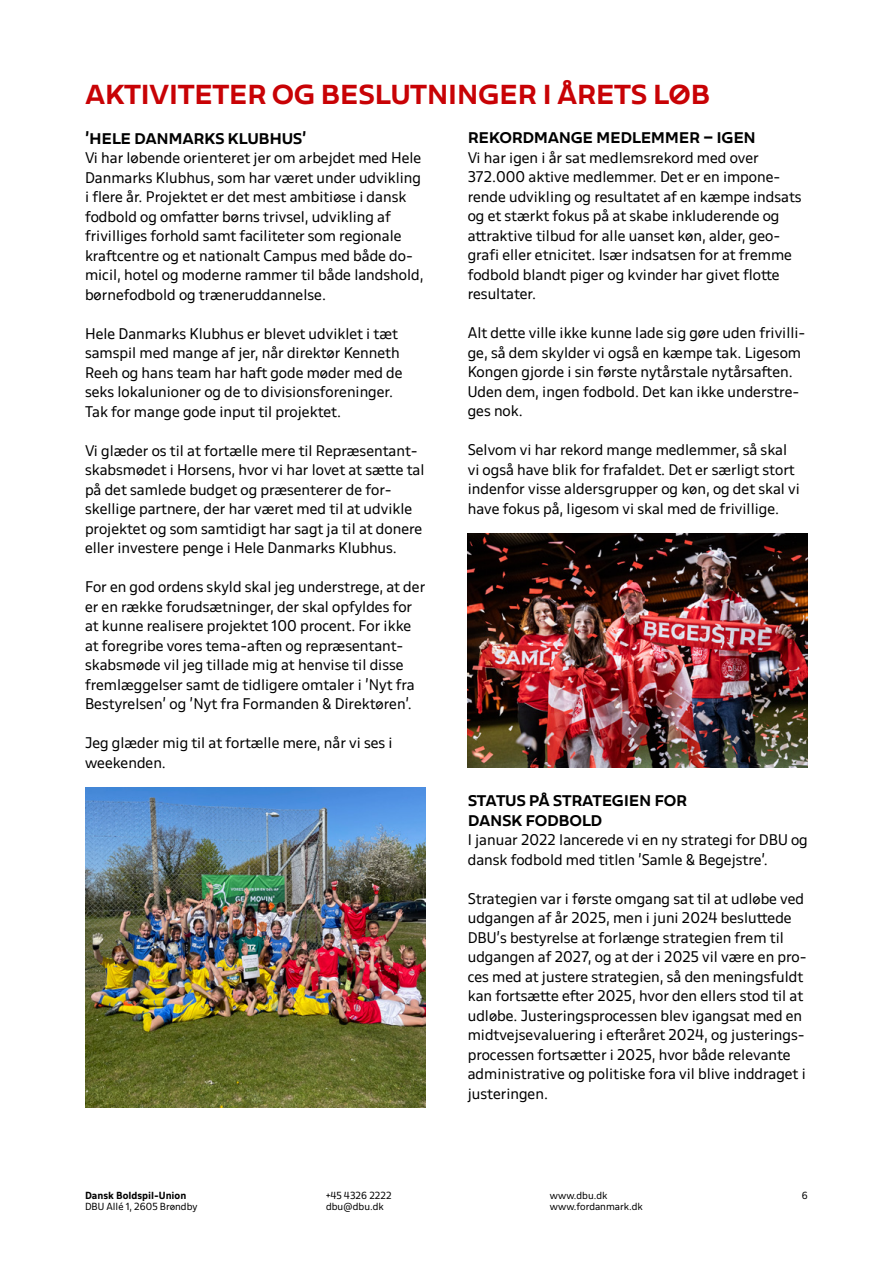
<style>
.page{position:relative;width:893px;height:1263px;background:#fff}
.page>*{position:absolute;margin:0;border:0;box-sizing:border-box;transform-origin:0 0}
.t1{font:700 expanded 24px "DBU";letter-spacing:-.025em;color:#c80205}
.t2{font:13.5px/19.5px "DBU";color:#000}
.t3{font:700 expanded 13.5px/19.5px "DBU";letter-spacing:-.025em;color:#000}
.t4{font:9px/11.7px "DBU";color:#000}
.t5{font:700 9px "DBU";color:#000}
</style>
<div class="page">
<img style="left:468px;top:534px;width:340px;height:234px">
<img style="left:85px;top:787px;width:340px;height:321px">
<h1 class="t1" style="left:85px;top:78px;width:627px">AKTIVITETER OG BESLUTNINGER I ÅRETS LØB</h1>
<p class="t3" style="left:85px;top:128px;width:223px">’HELE DANMARKS KLUBHUS’</p>
<p class="t2" style="left:85px;top:148px;width:340px">Vi har løbende orienteret jer om arbejdet med Hele Danmarks Klubhus, som har været under udvikling i flere år. Projektet er det mest ambitiøse i dansk fodbold og omfatter børns trivsel, udvikling af frivilliges forhold samt faciliteter som regionale kraftcentre og et nationalt Campus med både do&shy;micil, hotel og moderne rammer til både landshold, børnefodbold og træneruddannelse.</p>
<p class="t2" style="left:85px;top:323px;width:319px">Hele Danmarks Klubhus er blevet udviklet i tæt samspil med mange af jer, når direktør Kenneth Reeh og hans team har haft gode møder med de seks lokalunioner og de to divisionsforeninger.<br>Tak for mange gode input til projektet.</p>
<p class="t2" style="left:85px;top:440px;width:341px">Vi glæder os til at fortælle mere til Repræsentant&shy;skabsmødet i Horsens, hvor vi har lovet at sætte tal på det samlede budget og præsenterer de for&shy;skellige partnere, der har været med til at udvikle projektet og som samtidigt har sagt ja til at donere eller investere penge i Hele Danmarks Klubhus.</p>
<p class="t2" style="left:85px;top:577px;width:342px">For en god ordens skyld skal jeg understrege, at der er en række forudsætninger, der skal opfyldes for at kunne realisere projektet 100 procent. For ikke at foregribe vores tema-aften og repræsentant&shy;skabsmøde vil jeg tillade mig at henvise til disse fremlæggelser samt de tidligere omtaler i ’Nyt fra Bestyrelsen’ og ’Nyt fra Formanden &amp; Direktøren’.</p>
<p class="t2" style="left:85px;top:733px;width:309px">Jeg glæder mig til at fortælle mere, når vi ses i weekenden.</p>
<p class="t3" style="left:468px;top:128px;width:290px">REKORDMANGE MEDLEMMER – IGEN</p>
<p class="t2" style="left:468px;top:148px;width:335px">Vi har igen i år sat medlemsrekord med over 372.000 aktive medlemmer. Det er en impone&shy;rende udvikling og resultatet af en kæmpe indsats og et stærkt fokus på at skabe inkluderende og attraktive tilbud for alle uanset køn, alder, geo&shy;grafi eller etnicitet. Især indsatsen for at fremme fodbold blandt piger og kvinder har givet flotte resultater.</p>
<p class="t2" style="left:468px;top:323px;width:339px">Alt dette ville ikke kunne lade sig gøre uden frivilli&shy;ge, så dem skylder vi også en kæmpe tak. Ligesom Kongen gjorde i sin første nytårstale nytårsaften.<br>Uden dem, ingen fodbold. Det kan ikke understre&shy;ges nok.</p>
<p class="t2" style="left:468px;top:440px;width:334px">Selvom vi har rekord mange medlemmer, så skal vi også have blik for frafaldet. Det er særligt stort indenfor visse aldersgrupper og køn, og det skal vi have fokus på, ligesom vi skal med de frivillige.</p>
<p class="t3" style="left:468px;top:791px;width:221px">STATUS PÅ STRATEGIEN FOR<br>DANSK FODBOLD</p>
<p class="t2" style="left:468px;top:830px;width:342px">I januar 2022 lancerede vi en ny strategi for DBU og dansk fodbold med titlen ’Samle &amp; Begejstre’.</p>
<p class="t2" style="left:468px;top:889px;width:340px">Strategien var i første omgang sat til at udløbe ved udgangen af år 2025, men i juni 2024 besluttede DBU’s bestyrelse at forlænge strategien frem til udgangen af 2027, og at der i 2025 vil være en pro&shy;ces med at justere strategien, så den meningsfuldt kan fortsætte efter 2025, hvor den ellers stod til at udløbe. Justeringsprocessen blev igangsat med en midtvejsevaluering i efteråret 2024, og justerings&shy;processen fortsætter i 2025, hvor både relevante administrative og politiske fora vil blive inddraget i justeringen.</p>
<p class="t5" style="left:85px;top:1189px;width:103px">Dansk Boldspil-Union</p>
<p class="t4" style="left:802px;top:1189px;width:8px">6</p>
<p class="t4" style="left:85px;top:1201px;width:114px">DBU Allé 1, 2605 Brøndby</p>
<p class="t4" style="left:326px;top:1189px;width:67px">+45 4326 2222 dbu@dbu.dk</p>
<p class="t4" style="left:550px;top:1189px;width:94px">www.dbu.dk www.fordanmark.dk</p>
</div>
